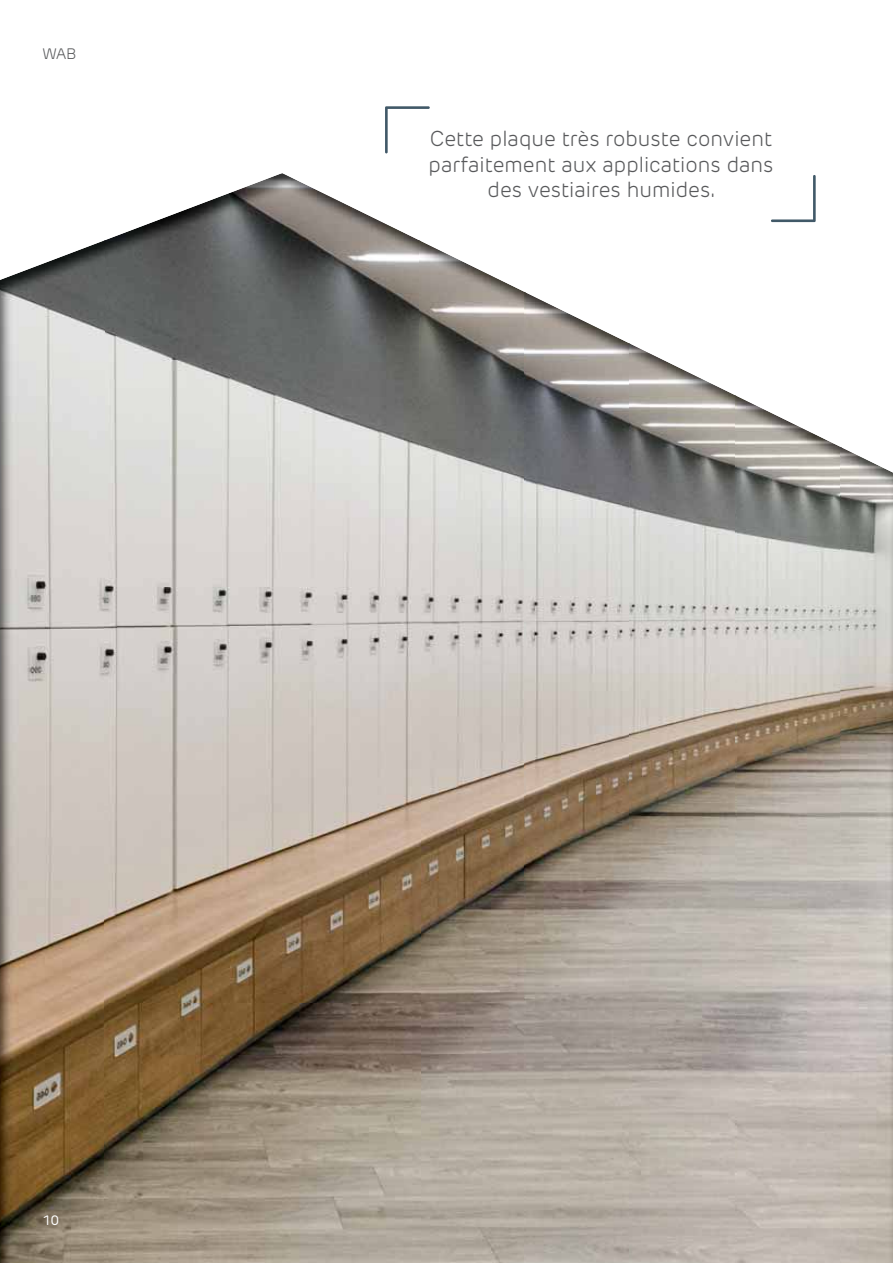
<style>
.page{position:relative;width:893px;height:1263px;background:#fff}
.page>*{position:absolute;margin:0;border:0;box-sizing:border-box;transform-origin:0 0}
.t1{font:300 21.3px/25.7px "New Rubrik Edge";color:#58595b;text-align:center}
.t2{font:300 15px "New Rubrik Edge";color:#58595b}
.t3{font:13.5px "New Rubrik Edge";color:#fff}
</style>
<div class="page">
<img style="left:105px;top:173px;width:315px;height:1090px">
<img style="left:420px;top:240px;width:105px;height:1023px">
<img style="left:0;top:240px;width:105px;height:1023px">
<img style="left:525px;top:292px;width:105px;height:971px">
<img style="left:630px;top:343px;width:105px;height:920px">
<img style="left:735px;top:395px;width:105px;height:868px">
<img style="left:840px;top:446px;width:53px;height:817px">
<svg style="left:385px;top:106px;width:45px;height:47px"></svg>
<svg style="left:771px;top:175px;width:45px;height:47px"></svg>
<p class="t2" style="left:43px;top:48px;width:35px">WAB</p>
<p class="t1" style="left:429px;top:128px;width:346px">Cette plaque très robuste convient parfaitement aux applications dans des vestiaires humides.</p>
<p class="t3" style="left:43px;top:1215px;width:18px">10</p>
</div>
